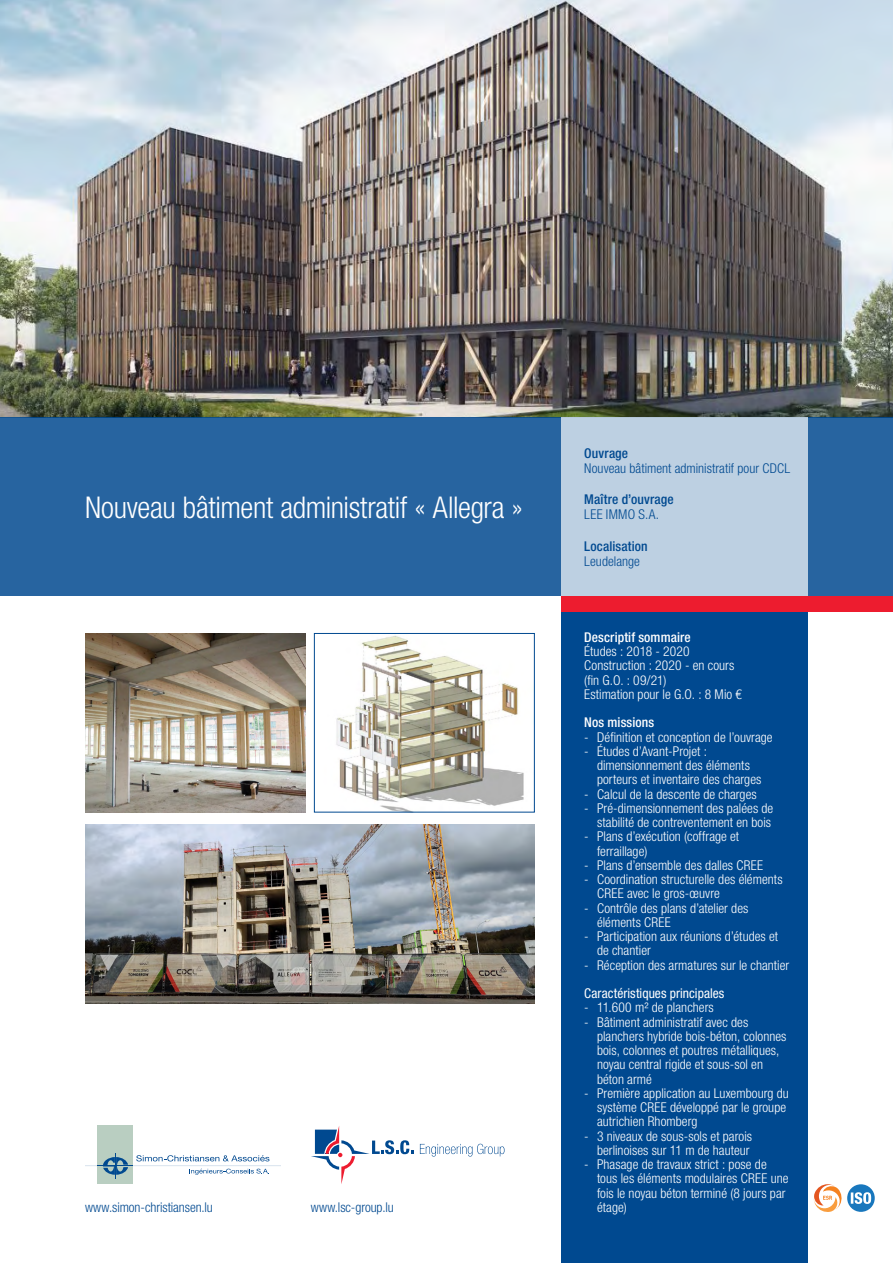
<style>
.page{position:relative;width:893px;height:1263px;background:#fff}
.page>*{position:absolute;margin:0;border:0;box-sizing:border-box;transform-origin:0 0}
.t1{font:300 condensed 30px "Helvetica Neue LT Pro";letter-spacing:-.01em;color:#fff}
.t2{font:300 condensed 13.5px/14.2px "Helvetica Neue LT Pro";letter-spacing:.005em;color:#fff}
.t3{font:300 condensed 13.5px "Helvetica Neue LT Pro";color:#004990}
.t4{font:500 condensed 13.5px "Helvetica Neue LT Pro";letter-spacing:.01em;color:#004990}
.t5{font:500 condensed 13.5px "Helvetica Neue LT Pro";letter-spacing:.01em;color:#fff}
.t6{font:condensed 13.5px "Helvetica Neue LT Pro";letter-spacing:.005em;color:#fff}
</style>
<div class="page">
<div style="left:561px;top:731px;width:247px;height:532px;background:#004990"></div>
<svg style="left:420px;top:1144px;width:84px;height:12px"></svg>
<svg style="left:311px;top:1126px;width:103px;height:58px"></svg>
<svg style="left:814px;top:1184px;width:28px;height:28px"></svg>
<div style="left:847px;top:1184px;width:28px;height:28px;background:#1877bd;border-radius:50%"></div>
<svg style="left:851px;top:1192px;width:20px;height:12px"></svg>
<svg style="left:134px;top:1155px;width:147px;height:20px"></svg>
<div style="left:98px;top:1125px;width:35px;height:59px;background:#b9cec1"></div>
<svg style="left:85px;top:1153px;width:43px;height:25px"></svg>
<hr style="left:98px;top:1166px;width:35px;height:1px;background:#004990">
<img style="left:0;top:0;width:893px;height:418px">
<img style="left:85px;top:633px;width:220px;height:179px">
<img style="left:336px;top:635px;width:188px;height:175px">
<div style="left:314px;top:633px;width:220px;height:179px;border:1px solid #004990"></div>
<img style="left:85px;top:825px;width:449px;height:178px">
<div style="left:0;top:418px;width:893px;height:178px;background:#2764a0"></div>
<div style="left:561px;top:612px;width:247px;height:518px;background:#004990"></div>
<div style="left:561px;top:418px;width:247px;height:178px;background:#bdd0e2"></div>
<div style="left:561px;top:596px;width:332px;height:16px;background:#ed1c2f"></div>
<p class="t1" style="left:85px;top:490px;width:439px">Nouveau bâtiment administratif « Allegra »</p>
<p class="t3" style="left:85px;top:1199px;width:129px">www.simon-christiansen.lu</p>
<p class="t3" style="left:311px;top:1199px;width:84px">www.lsc-group.lu</p>
<p class="t4" style="left:584px;top:445px;width:45px">Ouvrage</p>
<p class="t3" style="left:584px;top:461px;width:207px">Nouveau bâtiment administratif pour CDCL</p>
<p class="t4" style="left:584px;top:491px;width:91px">Maître d’ouvrage</p>
<p class="t3" style="left:584px;top:507px;width:76px">LEE IMMO S.A.</p>
<p class="t4" style="left:584px;top:538px;width:65px">Localisation</p>
<p class="t3" style="left:584px;top:553px;width:57px">Leudelange</p>
<p class="t5" style="left:584px;top:629px;width:108px">Descriptif sommaire</p>
<p class="t2" style="left:584px;top:644px;width:107px">Études : 2018 - 2020</p>
<p class="t2" style="left:584px;top:658px;width:152px">Construction : 2020 - en cours (fin G.O. : 09/21)</p>
<p class="t2" style="left:584px;top:687px;width:159px">Estimation pour le G.O. : 8 Mio €</p>
<p class="t5" style="left:584px;top:714px;width:72px">Nos missions</p>
<p class="t2" style="left:584px;top:730px;width:190px">- Définition et conception de l’ouvrage</p>
<p class="t2" style="left:597px;top:744px;width:166px;text-indent:-13px">- Études d’Avant-Projet : dimensionnement des éléments porteurs et inventaire des charges</p>
<p class="t2" style="left:584px;top:787px;width:174px">- Calcul de la descente de charges</p>
<p class="t2" style="left:584px;top:801px;width:191px;text-align:right">- Pré-dimensionnement des palées de stabilité de contreventement en bois</p>
<p class="t2" style="left:597px;top:829px;width:144px;text-indent:-13px">- Plans d’exécution (coffrage et ferraillage)</p>
<p class="t2" style="left:584px;top:858px;width:180px">- Plans d’ensemble des dalles CREE</p>
<p class="t2" style="left:597px;top:872px;width:187px;text-indent:-13px">- Coordination structurelle des éléments<br>CREE avec le gros-œuvre</p>
<p class="t2" style="left:597px;top:901px;width:153px;text-indent:-13px">- Contrôle des plans d’atelier des éléments CREE</p>
<p class="t2" style="left:597px;top:929px;width:183px;text-indent:-13px">- Participation aux réunions d’études et de chantier</p>
<p class="t2" style="left:584px;top:958px;width:207px">- Réception des armatures sur le chantier</p>
<p class="t6" style="left:584px;top:985px;width:142px">Caractéristiques principales</p>
<p class="t2" style="left:584px;top:1000px;width:131px">- 11.600 m² de planchers</p>
<p class="t2" style="left:597px;top:1015px;width:191px;text-indent:-13px">- Bâtiment administratif avec des planchers hybride bois-béton, colonnes bois, colonnes et poutres métalliques, noyau central rigide et sous-sol en béton armé</p>
<p class="t2" style="left:597px;top:1086px;width:193px;text-indent:-13px">- Première application au Luxembourg du système CREE développé par le groupe autrichien Rhomberg</p>
<p class="t2" style="left:584px;top:1129px;width:169px;text-align:right">- 3 niveaux de sous-sols et parois berlinoises sur 11 m de hauteur</p>
<p class="t2" style="left:597px;top:1157px;width:193px;text-indent:-13px">- Phasage de travaux strict : pose de tous les éléments modulaires CREE une fois le noyau béton terminé (8 jours par étage)</p>
</div>
